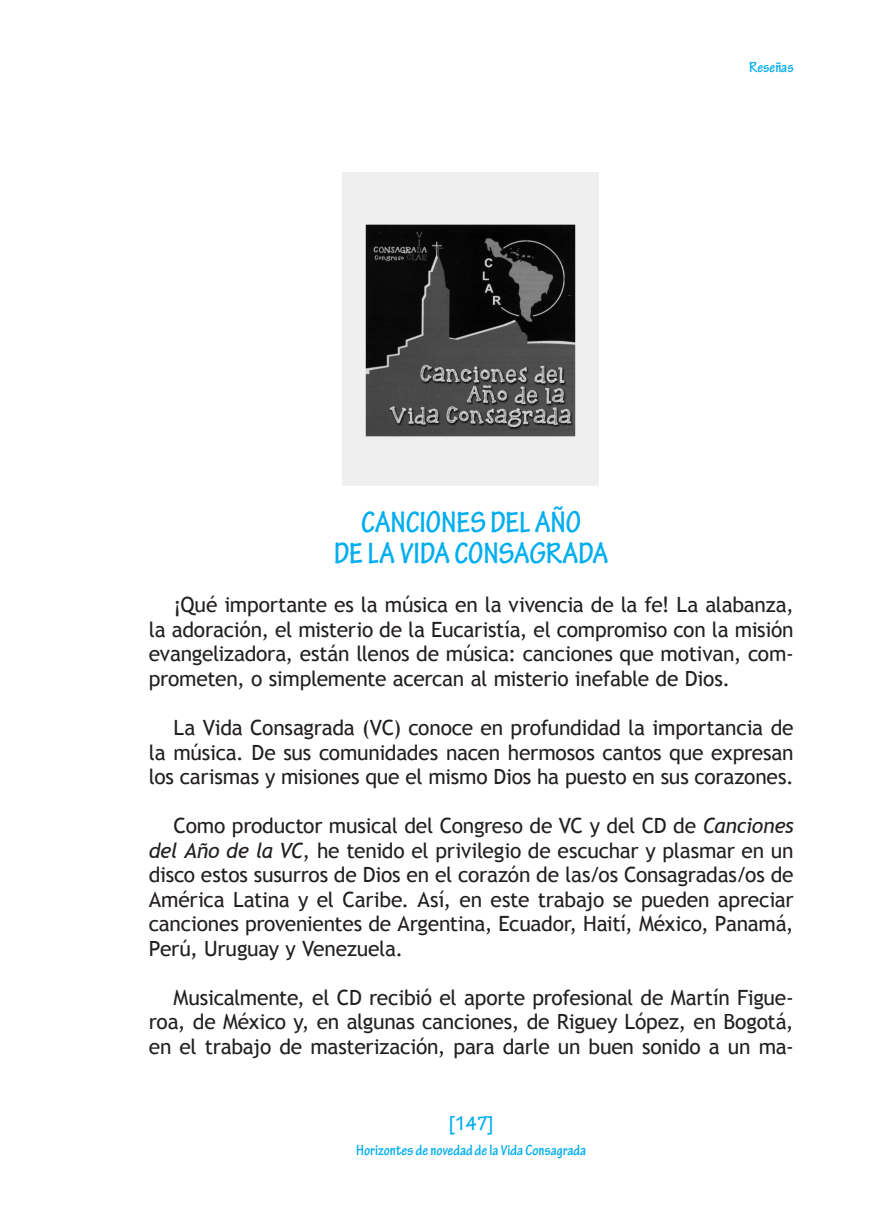
<style>
.page{position:relative;width:893px;height:1216px;background:#fff}
.page>*{position:absolute;margin:0;border:0;box-sizing:border-box;transform-origin:0 0}
.t1{font:700 condensed 31.5px/31.5px "Tekton Pro";letter-spacing:-.005em;color:#00aeef;text-align:center}
.t2{font:21px/24.5px "Trebuchet MS";letter-spacing:-.015em;color:#231f20;text-align:justify}
.t3{font:700 condensed 21px "Tekton Pro";color:#00aeef}
.t4{font:700 condensed 15.75px "Tekton Pro";color:#00aeef}
.s1{font-style:italic}
</style>
<div class="page">
<img style="left:342px;top:173px;width:256px;height:312px">
<p class="t4" style="left:749px;top:58px;width:46px">Reseñas</p>
<h1 class="t1" style="left:334px;top:507px;width:276px">CANCIONES DEL AÑO<br>DE LA VIDA CONSAGRADA</h1>
<p class="t2" style="left:149px;top:592px;width:646px;text-indent:25px">¡Qué importante es la música en la vivencia de la fe! La alabanza, la adoración, el misterio de la Eucaristía, el compromiso con la misión evangelizadora, están llenos de música: canciones que motivan, com&shy;prometen, o simplemente acercan al misterio inefable de Dios.</p>
<p class="t2" style="left:149px;top:715px;width:646px;text-indent:25px">La Vida Consagrada (VC) conoce en profundidad la importancia de la música. De sus comunidades nacen hermosos cantos que expresan los carismas y misiones que el mismo Dios ha puesto en sus corazones.</p>
<p class="t2" style="left:149px;top:813px;width:646px;text-indent:25px">Como productor musical del Congreso de VC y del CD de <span class="s1">Canciones del Año de la VC</span>, he tenido el privilegio de escuchar y plasmar en un disco estos susurros de Dios en el corazón de las/os Consagradas/os de América Latina y el Caribe. Así, en este trabajo se pueden apreciar canciones provenientes de Argentina, Ecuador, Haití, México, Panamá, Perú, Uruguay y Venezuela.</p>
<p class="t2" style="left:149px;top:984px;width:646px;text-indent:25px">Musicalmente, el CD recibió el aporte profesional de Martín Figue&shy;roa, de México y, en algunas canciones, de Riguey López, en Bogotá, en el trabajo de masterización, para darle un buen sonido a un ma-</p>
<p class="t3" style="left:449px;top:1111px;width:46px">[147]</p>
<p class="t4" style="left:356px;top:1140px;width:232px">Horizontes de novedad de la Vida Consagrada</p>
</div>
